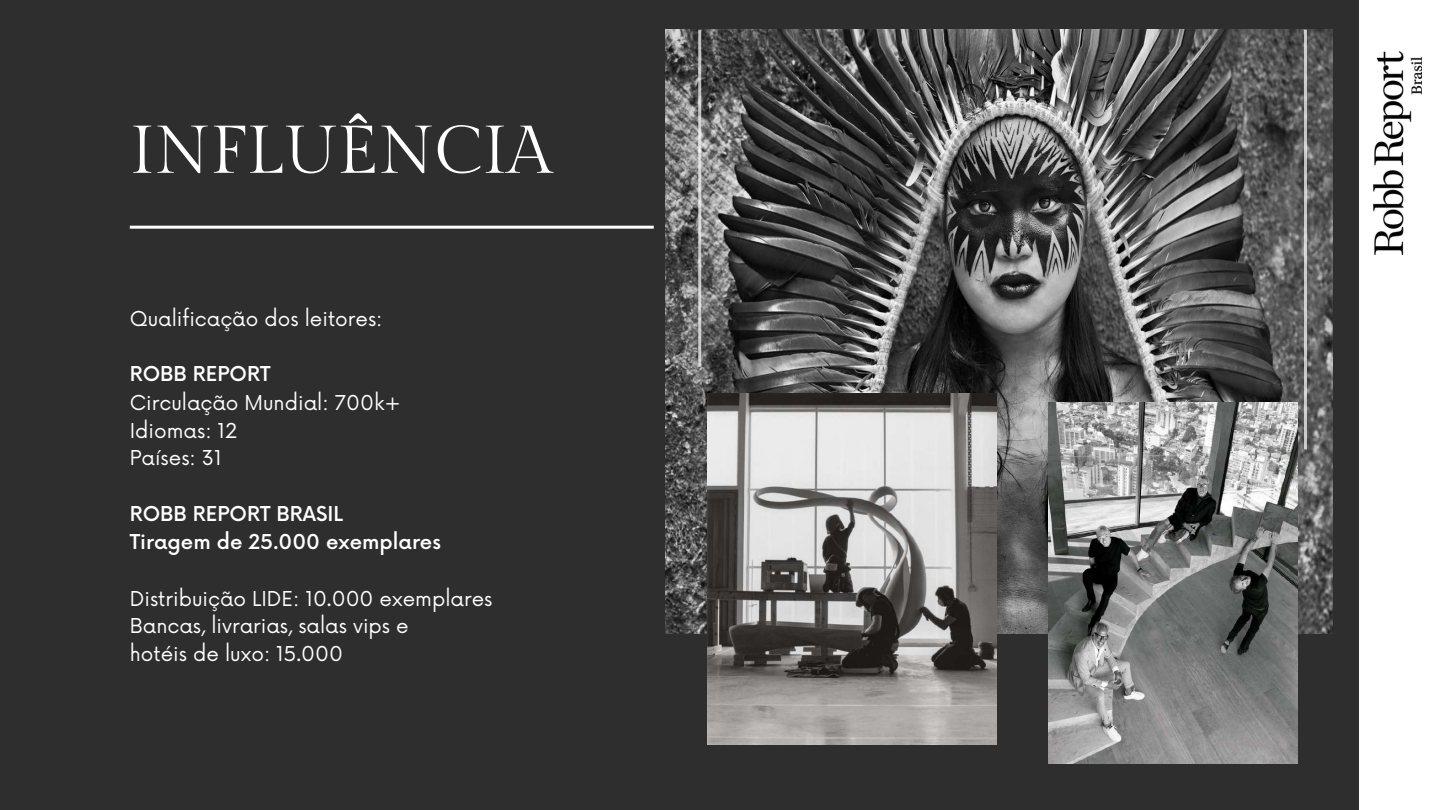
<style>
.page{position:relative;width:1440px;height:810px;background:#2e2e2e}
.page>*{position:absolute;margin:0;border:0;box-sizing:border-box;transform-origin:0 0}
.t1{font:67.3px "Gilda Display";color:#fff}
.t2{font:20px/27.8px "Now";color:#fff}
.t3{font:500 20px/28.5px "Now";color:#fff}
</style>
<div class="page">
<div style="left:1359px;top:0;width:81px;height:810px;background:#fff"></div>
<img style="left:1373px;top:52px;width:49px;height:202px">
<hr style="left:130px;top:226px;width:524px;height:3px;background:#fff">
<img style="left:665px;top:30px;width:668px;height:603px">
<img style="left:1049px;top:402px;width:249px;height:361px">
<hr style="left:698px;top:30px;width:3px;height:337px;background:#fff">
<hr style="left:1304px;top:30px;width:3px;height:419px;background:#fff">
<img style="left:707px;top:394px;width:290px;height:350px">
<h1 class="t1" style="left:130px;top:113px;width:423px">INFLUÊNCIA</h1>
<p class="t2" style="left:130px;top:306px;width:254px">Qualificação dos leitores:</p>
<p class="t3" style="left:130px;top:361px;width:142px">ROBB REPORT</p>
<p class="t2" style="left:130px;top:390px;width:272px">Circulação Mundial: 700k+<br>Idiomas: 12<br>Países: 31</p>
<p class="t3" style="left:130px;top:501px;width:313px">ROBB REPORT BRASIL<br>Tiragem de 25.000 exemplares</p>
<p class="t2" style="left:130px;top:585px;width:364px">Distribuição LIDE: 10.000 exemplares<br>Bancas, livrarias, salas vips e<br>hotéis de luxo: 15.000</p>
</div>
